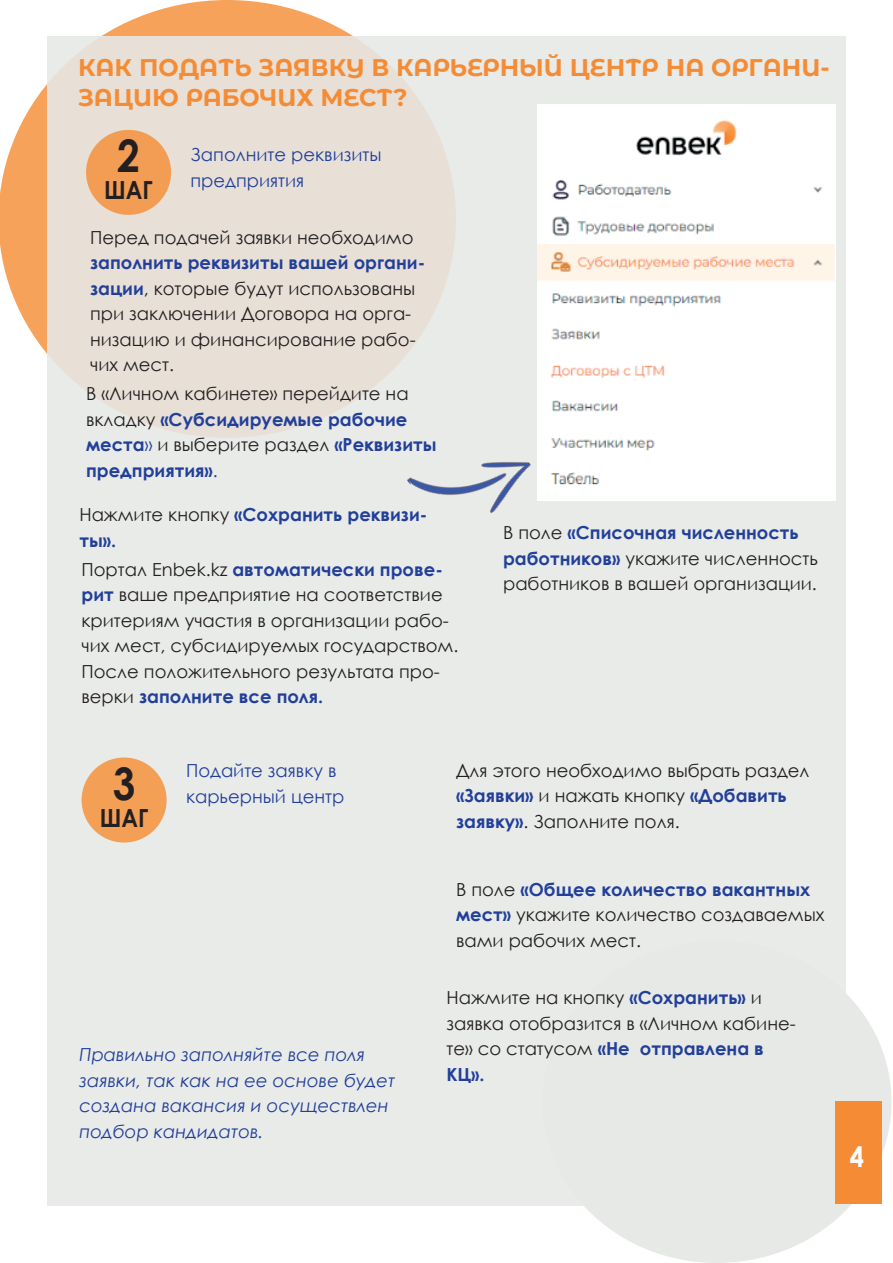
<style>
.page{position:relative;width:893px;height:1263px;background:#fff}
.page>*{position:absolute;margin:0;border:0;box-sizing:border-box;transform-origin:0 0}
.t1{font:700 45px "Century Gothic";color:#231f20;scale:.9 1}
.t2{font:700 28.35px "Century Gothic";color:#fff;scale:.9 1}
.t3{font:700 24.9px "Century Gothic";color:#231f20;scale:.9 1}
.t4{font:700 24px/30px "Montserrat Alternates";color:#f58c35}
.t5{font:18px/25.5px "Century Gothic";color:#231f20}
.t6{font:italic 18px/25.5px "Century Gothic";color:#223f99}
.t7{font:18px/25.5px "Century Gothic";color:#223f99}
.t8{font:700 18px/25.5px "Century Gothic";color:#223f99}
.s1{font-weight:700;color:#223f99}
.s2{color:#223f99}
.s3{font-weight:400;color:#231f20}
.s4{font-weight:700;color:#224099}
</style>
<div class="page">
<svg style="left:0;top:0;width:353px;height:354px;fill:#f7a25b"></svg>
<div style="left:542px;top:940px;width:349px;height:323px;background:#e7e9e7;border-radius:50%"></div>
<div style="left:47px;top:36px;width:799px;height:1169px;background:linear-gradient(to bottom,#e9e4dd,#e9edec)"></div>
<div style="left:82px;top:757px;width:85px;height:85px;background:#f39f56;border-radius:50%"></div>
<div style="left:835px;top:1101px;width:46px;height:103px;background:#f58c35"></div>
<div style="left:86px;top:130px;width:85px;height:85px;background:#f39c53;border-radius:50%"></div>
<img style="left:407px;top:416px;width:133px;height:126px">
<img style="left:538px;top:105px;width:297px;height:396px">
<h3 class="t4" style="left:78px;top:51px;width:753px">КАК ПОДАТЬ ЗАЯВКУ В КАРЬЕРНЫЙ ЦЕНТР НА ОРГАНИ-<br>ЗАЦИЮ РАБОЧИХ МЕСТ?</h3>
<p class="t7" style="left:190px;top:142px;width:192px">Заполните реквизиты предприятия</p>
<h1 class="t1" style="left:117px;top:122px;width:27px">2</h1>
<h3 class="t3" style="left:104px;top:171px;width:56px">ШАГ</h3>
<p class="t5" style="left:90px;top:224px;width:325px">Перед подачей заявки необходимо</p>
<p class="t5" style="left:90px;top:250px;width:337px"><span class="s1">заполнить реквизиты вашей органи&shy;зации</span>, которые будут использованы при заключении Договора на орга&shy;низацию и финансирование рабо&shy;чих мест.</p>
<p class="t5" style="left:86px;top:381px;width:352px">В «Личном кабинете» перейдите на вкладку <span class="s1">«Субсидируемые рабочие места</span><span class="s2">»</span> и выберите раздел <span class="s1">«Реквизиты предприятия»</span><span class="s2">.</span></p>
<p class="t8" style="left:79px;top:501px;width:350px"><span class="s3">Нажмите кнопку</span> «Сохранить реквизи&shy;ты».</p>
<p class="t5" style="left:82px;top:556px;width:378px">Портал Enbek.kz <span class="s1">автоматически прове&shy;рит</span> ваше предприятие на соответствие критериям участия в организации рабо&shy;чих мест, субсидируемых государством.<br>После положительного результата про&shy;верки <span class="s1">заполните все поля.</span></p>
<p class="t5" style="left:503px;top:520px;width:316px">В поле <span class="s4">«Списочная численность работников»</span> укажите численность работников в вашей организации.</p>
<h1 class="t1" style="left:113px;top:749px;width:27px">3</h1>
<h3 class="t3" style="left:100px;top:799px;width:56px">ШАГ</h3>
<p class="t7" style="left:186px;top:757px;width:160px">Подайте заявку в карьерный центр</p>
<p class="t5" style="left:456px;top:757px;width:355px">Для этого необходимо выбрать раздел <span class="s1">«Заявки»</span> и нажать кнопку <span class="s1">«Добавить заявку»</span>. Заполните поля.</p>
<p class="t5" style="left:456px;top:876px;width:370px">В поле <span class="s1">«Общее количество вакантных мест»</span> укажите количество создаваемых вами рабочих мест.</p>
<p class="t6" style="left:79px;top:1042px;width:318px">Правильно заполняйте все поля заявки, так как на ее основе будет создана вакансия и осуществлен подбор кандидатов.</p>
<p class="t5" style="left:446px;top:984px;width:351px">Нажмите на кнопку <span class="s1">«Сохранить»</span> и заявка отобразится в «Личном кабине&shy;те» со статусом <span class="s1">«Не отправлена в<br>КЦ».</span></p>
<h2 class="t2" style="left:850px;top:1135px;width:17px">4</h2>
</div>
